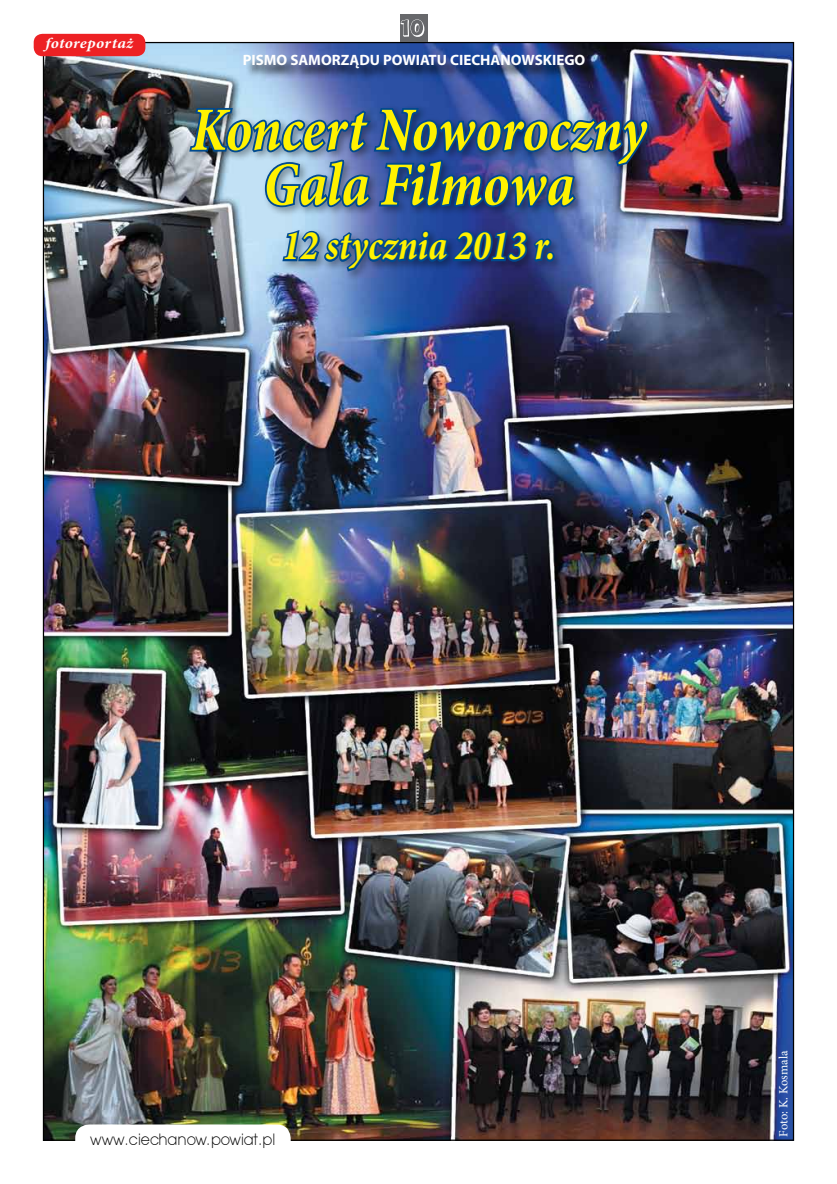
<style>
.page{position:relative;width:837px;height:1184px;background:#fff}
.page>*{position:absolute;margin:0;border:0;box-sizing:border-box;transform-origin:0 0}
.t1{font:italic 700 condensed 62.12px/54.9px "Minion Pro";letter-spacing:-.005em;color:#fff200;text-align:center;scale:.92 1}
.t2{font:italic 700 condensed 42px "Minion Pro";color:#fff200;scale:.92 1}
.t3{font:700 15px "Myriad Pro";color:#fff}
.t4{font:15px "EFN Straight New";color:#000;scale:.95 1}
.t5{font:italic 700 condensed 15px "Minion Pro";letter-spacing:.015em;color:#fff;scale:1.17 1}
.t6{font:12.5px "Minion Pro";letter-spacing:-.005em;color:#fff}
</style>
<div class="page">
<img style="left:45px;top:44px;width:746px;height:1094px">
<div style="left:400px;top:14px;width:27px;height:27px;background:#67686b"></div>
<div style="left:245px;top:56px;width:355px;height:27px;background:#000;opacity:.75"></div>
<div style="left:75px;top:1124px;width:215px;height:31px;background:#fff;border-radius:14px"></div>
<svg style="left:400px;top:19px;width:24px;height:18px"></svg>
<div style="left:187px;top:104px;width:472px;height:178px;background:#000;opacity:.37"></div>
<img style="left:187px;top:105px;width:464px;height:104px">
<svg style="left:280px;top:228px;width:272px;height:46px;background:#2d5897"></svg>
<div style="left:545px;top:252px;width:9px;height:10px;border:4px solid #004a8f;border-radius:50%"></div>
<div style="left:34px;top:34px;width:111px;height:22px;background:#ed2124;border-radius:9px"></div>
<p class="t5" style="left:45px;top:33px;width:76px">fotoreportaż</p>
<p class="t3" style="left:243px;top:50px;width:344px">PISMO SAMORZĄDU POWIATU CIECHANOWSKIEGO</p>
<h1 class="t1" style="left:191px;top:102px;width:496px">Koncert Noworoczny<br>Gala Filmowa</h1>
<h2 class="t2" style="left:282px;top:217px;width:298px">12 stycznia 2013 r.</h2>
<p class="t4" style="left:90px;top:1129px;width:196px">www.ciechanow.powiat.pl</p>
<p class="t6" style="left:774px;top:1136px;width:88px;rotate:-90deg">Foto: K. Kosmala</p>
</div>
